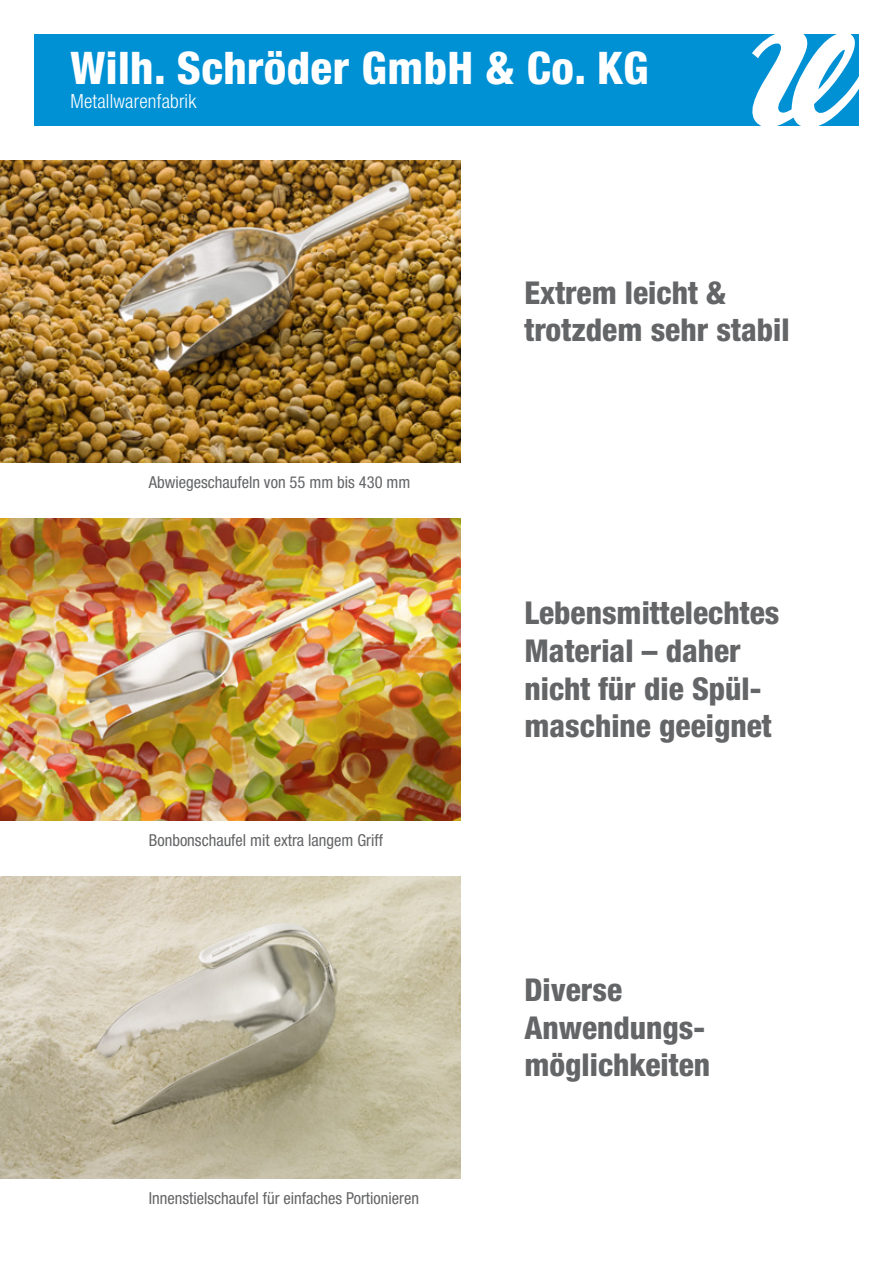
<style>
.page{position:relative;width:893px;height:1263px;background:#fff}
.page>*{position:absolute;margin:0;border:0;box-sizing:border-box;transform-origin:0 0}
.t1{font:800 condensed 45px "Helvetica Neue LT Std";letter-spacing:.01em;color:#fff}
.t2{font:800 condensed 31.5px/37.8px "Helvetica Neue LT Std";color:#646567}
.t3{font:300 condensed 19.5px "Helvetica Neue LT Std";letter-spacing:.01em;color:#fff}
.t4{font:condensed 16.5px "Helvetica Neue LT Std";color:#646567}
</style>
<div class="page">
<img style="left:0;top:160px;width:461px;height:302px">
<img style="left:0;top:518px;width:461px;height:302px">
<img style="left:0;top:876px;width:461px;height:302px">
<div style="left:34px;top:34px;width:825px;height:92px;background:#0090d4"></div>
<svg style="left:752px;top:34px;width:107px;height:92px"></svg>
<h1 class="t1" style="left:71px;top:40px;width:579px">Wilh. Schröder GmbH &amp; Co. KG</h1>
<p class="t3" style="left:71px;top:90px;width:127px">Metallwarenfabrik</p>
<p class="t4" style="left:149px;top:473px;width:263px">Abwiegeschaufeln von 55 mm bis 430 mm</p>
<p class="t4" style="left:149px;top:831px;width:236px">Bonbonschaufel mit extra langem Griff</p>
<p class="t4" style="left:149px;top:1189px;width:272px">Innenstielschaufel für einfaches Portionieren</p>
<p class="t2" style="left:524px;top:273px;width:267px">Extrem leicht &amp; trotzdem sehr stabil</p>
<p class="t2" style="left:524px;top:593px;width:256px">Lebensmittelechtes<br>Material – daher nicht für die Spül&shy;maschine geeignet</p>
<p class="t2" style="left:524px;top:970px;width:187px">Diverse<br>Anwendungs&shy;möglichkeiten</p>
</div>
